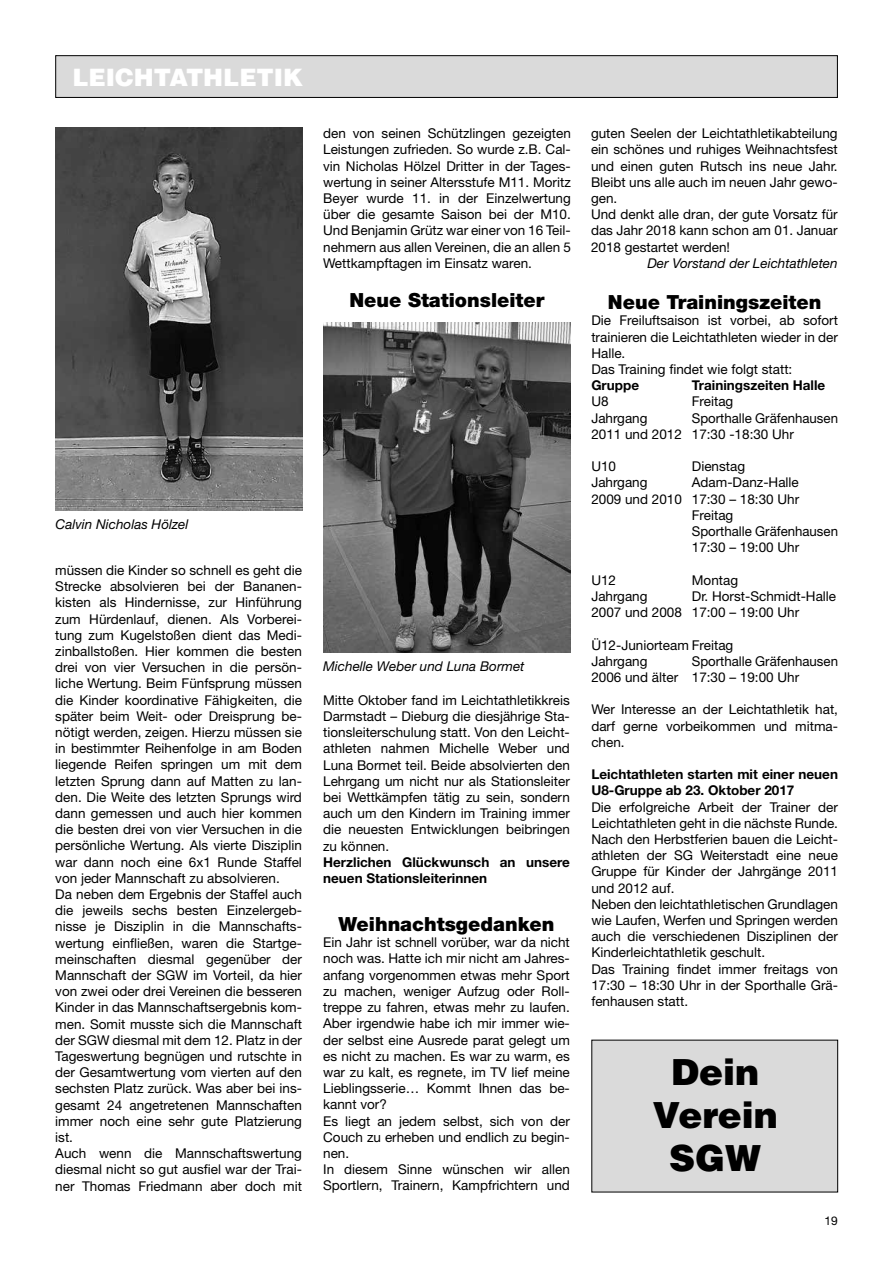
<style>
.page{position:relative;width:893px;height:1263px;background:#fff}
.page>*{position:absolute;margin:0;border:0;box-sizing:border-box;transform-origin:0 0}
.t1{font:900 36px/43.2px "Helvetica";color:#000;text-align:center}
.t2{font:900 24px "Helvetica";color:#fff}
.t3{font:900 19.5px "Helvetica Neue";color:#000}
.t4{font:13.5px/16.2px "Helvetica Neue";color:#000}
.t5{font:700 13.5px/16.2px "Helvetica Neue";color:#000}
.t6{font:italic 13.5px "Helvetica Neue";color:#000}
.t7{font:12px "Helvetica Neue";color:#000}
</style>
<div class="page">
<div style="left:56px;top:56px;width:781px;height:41px;background:#dadada"></div>
<div style="left:55px;top:55px;width:783px;height:43px;border:1px solid #000"></div>
<img style="left:56px;top:128px;width:246px;height:383px">
<img style="left:324px;top:323px;width:247px;height:329px">
<div style="left:592px;top:1040px;width:246px;height:152px;background:#dadada"></div>
<h2 class="t2" style="left:73px;top:62px;width:232px">LEICHTATHLETIK</h2>
<p class="t4" style="left:323px;top:125px;width:249px;text-align:justify">den von seinen Schützlingen gezeigten Leistungen zufrieden. So wurde z.B. Cal&shy;vin Nicholas Hölzel Dritter in der Tages&shy;wertung in seiner Altersstufe M11. Moritz Beyer wurde 11. in der Einzelwertung über die gesamte Saison bei der M10.<br>Und Benjamin Grütz war einer von 16 Teil&shy;nehmern aus allen Vereinen, die an allen 5<br>Wettkampftagen im Einsatz waren.</p>
<h3 class="t3" style="left:349px;top:289px;width:197px">Neue Stationsleiter</h3>
<p class="t6" style="left:56px;top:516px;width:134px">Calvin Nicholas Hölzel</p>
<p class="t4" style="left:55px;top:562px;width:248px">müssen die Kinder so schnell es geht die Strecke absolvieren bei der Bananen&shy;kisten als Hindernisse, zur Hinführung zum Hürdenlauf, dienen. Als Vorberei&shy;tung zum Kugelstoßen dient das Medi&shy;zinballstoßen. Hier kommen die besten drei von vier Versuchen in die persön&shy;liche Wertung. Beim Fünfsprung müssen die Kinder koordinative Fähigkeiten, die später beim Weit- oder Dreisprung be&shy;nötigt werden, zeigen. Hierzu müssen sie in bestimmter Reihenfolge in am Boden liegende Reifen springen um mit dem letzten Sprung dann auf Matten zu lan&shy;den. Die Weite des letzten Sprungs wird dann gemessen und auch hier kommen die besten drei von vier Versuchen in die persönliche Wertung. Als vierte Disziplin war dann noch eine 6x1 Runde Staffel von jeder Mannschaft zu absolvieren.<br>Da neben dem Ergebnis der Staffel auch die jeweils sechs besten Einzelergeb&shy;nisse je Disziplin in die Mannschafts&shy;wertung einfließen, waren die Startge&shy;meinschaften diesmal gegenüber der Mannschaft der SGW im Vorteil, da hier von zwei oder drei Vereinen die besseren Kinder in das Mannschaftsergebnis kom&shy;men. Somit musste sich die Mannschaft der SGW diesmal mit dem 12. Platz in der Tageswertung begnügen und rutschte in der Gesamtwertung vom vierten auf den sechsten Platz zurück. Was aber bei ins&shy;gesamt 24 angetretenen Mannschaften immer noch eine sehr gute Platzierung ist.<br>Auch wenn die Mannschaftswertung diesmal nicht so gut ausfiel war der Trai&shy;ner Thomas Friedmann aber doch mit</p>
<p class="t6" style="left:323px;top:658px;width:203px">Michelle Weber und Luna Bormet</p>
<p class="t4" style="left:323px;top:692px;width:248px;text-align:justify">Mitte Oktober fand im Leichtathletikkreis Darmstadt – Dieburg die diesjährige Sta&shy;tionsleiterschulung statt. Von den Leicht&shy;athleten nahmen Michelle Weber und Luna Bormet teil. Beide absolvierten den Lehrgang um nicht nur als Stationsleiter bei Wettkämpfen tätig zu sein, sondern auch um den Kindern im Training immer die neuesten Entwicklungen beibringen zu können.</p>
<p class="t5" style="left:323px;top:853px;width:248px">Herzlichen Glückwunsch an unsere neuen Stationsleiterinnen</p>
<h3 class="t3" style="left:339px;top:912px;width:217px">Weihnachtsgedanken</h3>
<p class="t4" style="left:323px;top:934px;width:248px">Ein Jahr ist schnell vorüber, war da nicht noch was. Hatte ich mir nicht am Jahres&shy;anfang vorgenommen etwas mehr Sport zu machen, weniger Aufzug oder Roll&shy;treppe zu fahren, etwas mehr zu laufen.<br>Aber irgendwie habe ich mir immer wie&shy;der selbst eine Ausrede parat gelegt um es nicht zu machen. Es war zu warm, es war zu kalt, es regnete, im TV lief meine Lieblingsserie… Kommt Ihnen das be&shy;kannt vor?<br>Es liegt an jedem selbst, sich von der Couch zu erheben und endlich zu begin&shy;nen.<br>In diesem Sinne wünschen wir allen Sportlern, Trainern, Kampfrichtern und</p>
<p class="t4" style="left:591px;top:125px;width:248px">guten Seelen der Leichtathletikabteilung ein schönes und ruhiges Weihnachtsfest und einen guten Rutsch ins neue Jahr.<br>Bleibt uns alle auch im neuen Jahr gewo&shy;gen.<br>Und denkt alle dran, der gute Vorsatz für das Jahr 2018 kann schon am 01. Januar 2018 gestartet werden!</p>
<p class="t6" style="left:647px;top:255px;width:192px">Der Vorstand der Leichtathleten</p>
<h3 class="t3" style="left:608px;top:291px;width:215px">Neue Trainingszeiten</h3>
<p class="t4" style="left:591px;top:312px;width:248px">Die Freiluftsaison ist vorbei, ab sofort trainieren die Leichtathleten wieder in der<br>Halle.<br>Das Training findet wie folgt statt:</p>
<p class="t5" style="left:591px;top:377px;width:49px">Gruppe</p>
<p class="t5" style="left:692px;top:377px;width:135px">Trainingszeiten Halle</p>
<p class="t4" style="left:591px;top:393px;width:19px">U8</p>
<p class="t4" style="left:692px;top:393px;width:43px">Freitag</p>
<p class="t4" style="left:591px;top:410px;width:58px">Jahrgang</p>
<p class="t4" style="left:591px;top:410px;width:248px;text-indent:100px">Sporthalle Gräfenhausen<br>2011 und 2012 17:30 -18:30 Uhr</p>
<p class="t4" style="left:591px;top:458px;width:26px">U10</p>
<p class="t4" style="left:692px;top:458px;width:55px">Dienstag</p>
<p class="t4" style="left:591px;top:474px;width:58px">Jahrgang</p>
<p class="t4" style="left:692px;top:474px;width:109px">Adam-Danz-Halle</p>
<p class="t4" style="left:591px;top:491px;width:209px">2009 und 2010 17:30 – 18:30 Uhr</p>
<p class="t4" style="left:692px;top:507px;width:43px">Freitag</p>
<p class="t4" style="left:692px;top:523px;width:148px">Sporthalle Gräfenhausen</p>
<p class="t4" style="left:692px;top:539px;width:109px">17:30 – 19:00 Uhr</p>
<p class="t4" style="left:591px;top:572px;width:26px">U12</p>
<p class="t4" style="left:692px;top:572px;width:48px">Montag</p>
<p class="t4" style="left:591px;top:588px;width:58px">Jahrgang</p>
<p class="t4" style="left:591px;top:588px;width:246px;text-indent:100px">Dr. Horst-Schmidt-Halle<br>2007 und 2008 17:00 – 19:00 Uhr</p>
<p class="t4" style="left:591px;top:636px;width:143px">Ü12-Juniorteam Freitag<br>Jahrgang</p>
<p class="t4" style="left:591px;top:653px;width:248px;text-indent:100px">Sporthalle Gräfenhausen<br>2006 und älter 17:30 – 19:00 Uhr</p>
<p class="t4" style="left:591px;top:701px;width:248px;text-align:justify">Wer Interesse an der Leichtathletik hat, darf gerne vorbeikommen und mitma&shy;chen.</p>
<p class="t5" style="left:591px;top:766px;width:248px">Leichtathleten starten mit einer neuen<br>U8-Gruppe ab 23. Oktober 2017</p>
<p class="t4" style="left:591px;top:798px;width:248px">Die erfolgreiche Arbeit der Trainer der Leichtathleten geht in die nächste Runde.<br>Nach den Herbstferien bauen die Leicht&shy;athleten der SG Weiterstadt eine neue Gruppe für Kinder der Jahrgänge 2011 und 2012 auf.<br>Neben den leichtathletischen Grundlagen wie Laufen, Werfen und Springen werden auch die verschiedenen Disziplinen der Kinderleichtathletik geschult.<br>Das Training findet immer freitags von 17:30 – 18:30 Uhr in der Sporthalle Grä&shy;fenhausen statt.</p>
<h1 class="t1" style="left:652px;top:1049px;width:127px">Dein<br>Verein<br>SGW</h1>
<p class="t7" style="left:824px;top:1214px;width:15px">19</p>
</div>
